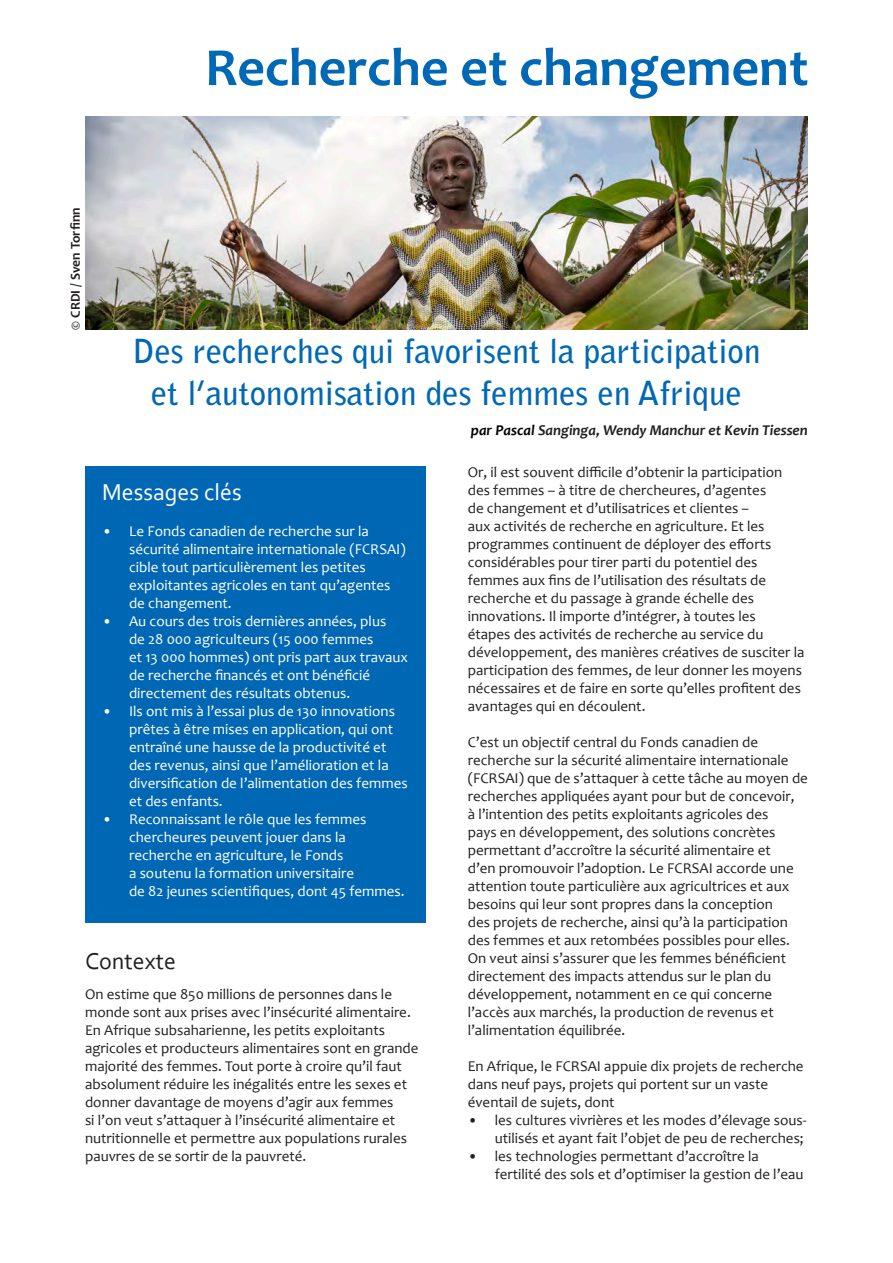
<style>
.page{position:relative;width:893px;height:1263px;background:#fff}
.page>*{position:absolute;margin:0;border:0;box-sizing:border-box;transform-origin:0 0}
.t1{font:700 54px "Candara";color:#0168b5}
.t2{font:700 33px "Bell Gothic Std";color:#0168b5}
.Heading{font:24px "Corbel";color:#fff}
.Heading-2{font:24px "Corbel";color:#231f20}
.t3{font:15px/18px "Candara";color:#231f20}
.Heading-3{font:15px/18px "Candara";color:#fff}
.t4{font:italic 700 15px "Candara";color:#231f20}
.t5{font:700 13.5px "Candara";color:#231f20}
.s1{color:#000}
</style>
<div class="page">
<div style="left:85px;top:466px;width:340px;height:456px;background:#0067b4"></div>
<img style="left:85px;top:117px;width:723px;height:213px">
<p class="t5" style="left:67px;top:330px;width:123px;rotate:-90deg">© CRDI / Sven Torfinn</p>
<p class="t1" style="left:205px;top:35px;width:605px">Recherche et changement</p>
<p class="t2" style="left:132px;top:331px;width:630px">Des recherches qui favorisent la participation</p>
<p class="t2" style="left:151px;top:373px;width:593px">et l’autonomisation des femmes en Afrique</p>
<p class="t4" style="left:471px;top:421px;width:338px"><span class="s1">par Pascal</span> Sanginga, Wendy Manchur et Kevin Tiessen</p>
<p class="Heading" style="left:102px;top:477px;width:141px">Messages clés</p>
<p class="Heading-3" style="left:129px;top:522px;width:278px;text-indent:-27px">• Le Fonds canadien de recherche sur la sécurité alimentaire internationale (FCRSAI) cible tout particulièrement les petites exploitantes agricoles en tant qu’agentes de changement.</p>
<p class="Heading-3" style="left:129px;top:612px;width:281px;text-indent:-27px">• Au cours des trois dernières années, plus<br>de 28 000 agriculteurs (15 000 femmes<br>et 13 000 hommes) ont pris part aux travaux de recherche financés et ont bénéficié directement des résultats obtenus.</p>
<p class="Heading-3" style="left:129px;top:702px;width:280px;text-indent:-27px">• Ils ont mis à l’essai plus de 130 innovations prêtes à être mises en application, qui ont entraîné une hausse de la productivité et des revenus, ainsi que l’amélioration et la diversification de l’alimentation des femmes et des enfants.</p>
<p class="Heading-3" style="left:129px;top:810px;width:277px;text-indent:-27px">• Reconnaissant le rôle que les femmes chercheures peuvent jouer dans la recherche en agriculture, le Fonds<br>a soutenu la formation universitaire<br>de 82 jeunes scientifiques, dont 45 femmes.</p>
<p class="Heading-2" style="left:85px;top:946px;width:93px">Contexte</p>
<p class="t3" style="left:85px;top:985px;width:335px">On estime que 850 millions de personnes dans le monde sont aux prises avec l’insécurité alimentaire.<br>En Afrique subsaharienne, les petits exploitants agricoles et producteurs alimentaires sont en grande majorité des femmes. Tout porte à croire qu’il faut absolument réduire les inégalités entre les sexes et donner davantage de moyens d’agir aux femmes<br>si l’on veut s’attaquer à l’insécurité alimentaire et nutritionnelle et permettre aux populations rurales pauvres de se sortir de la pauvreté.</p>
<p class="t3" style="left:468px;top:463px;width:338px">Or, il est souvent difficile d’obtenir la participation des femmes – à titre de chercheures, d’agentes<br>de changement et d’utilisatrices et clientes –<br>aux activités de recherche en agriculture. Et les programmes continuent de déployer des efforts considérables pour tirer parti du potentiel des femmes aux fins de l’utilisation des résultats de recherche et du passage à grande échelle des innovations. Il importe d’intégrer, à toutes les<br>étapes des activités de recherche au service du développement, des manières créatives de susciter la participation des femmes, de leur donner les moyens nécessaires et de faire en sorte qu’elles profitent des avantages qui en découlent.</p>
<p class="t3" style="left:468px;top:733px;width:342px">C’est un objectif central du Fonds canadien de recherche sur la sécurité alimentaire internationale (FCRSAI) que de s’attaquer à cette tâche au moyen de recherches appliquées ayant pour but de concevoir,<br>à l’intention des petits exploitants agricoles des<br>pays en développement, des solutions concrètes permettant d’accroître la sécurité alimentaire et<br>d’en promouvoir l’adoption. Le FCRSAI accorde une attention toute particulière aux agricultrices et aux besoins qui leur sont propres dans la conception<br>des projets de recherche, ainsi qu’à la participation des femmes et aux retombées possibles pour elles.<br>On veut ainsi s’assurer que les femmes bénéficient directement des impacts attendus sur le plan du développement, notamment en ce qui concerne l’accès aux marchés, la production de revenus et l’alimentation équilibrée.</p>
<p class="t3" style="left:468px;top:1057px;width:337px">En Afrique, le FCRSAI appuie dix projets de recherche dans neuf pays, projets qui portent sur un vaste éventail de sujets, dont</p>
<p class="t3" style="left:468px;top:1111px;width:340px;text-align:right">• les cultures vivrières et les modes d’élevage sous&shy;utilisés et ayant fait l’objet de peu de recherches;</p>
<p class="t3" style="left:495px;top:1147px;width:310px;text-indent:-27px">• les technologies permettant d’accroître la fertilité des sols et d’optimiser la gestion de l’eau</p>
</div>
